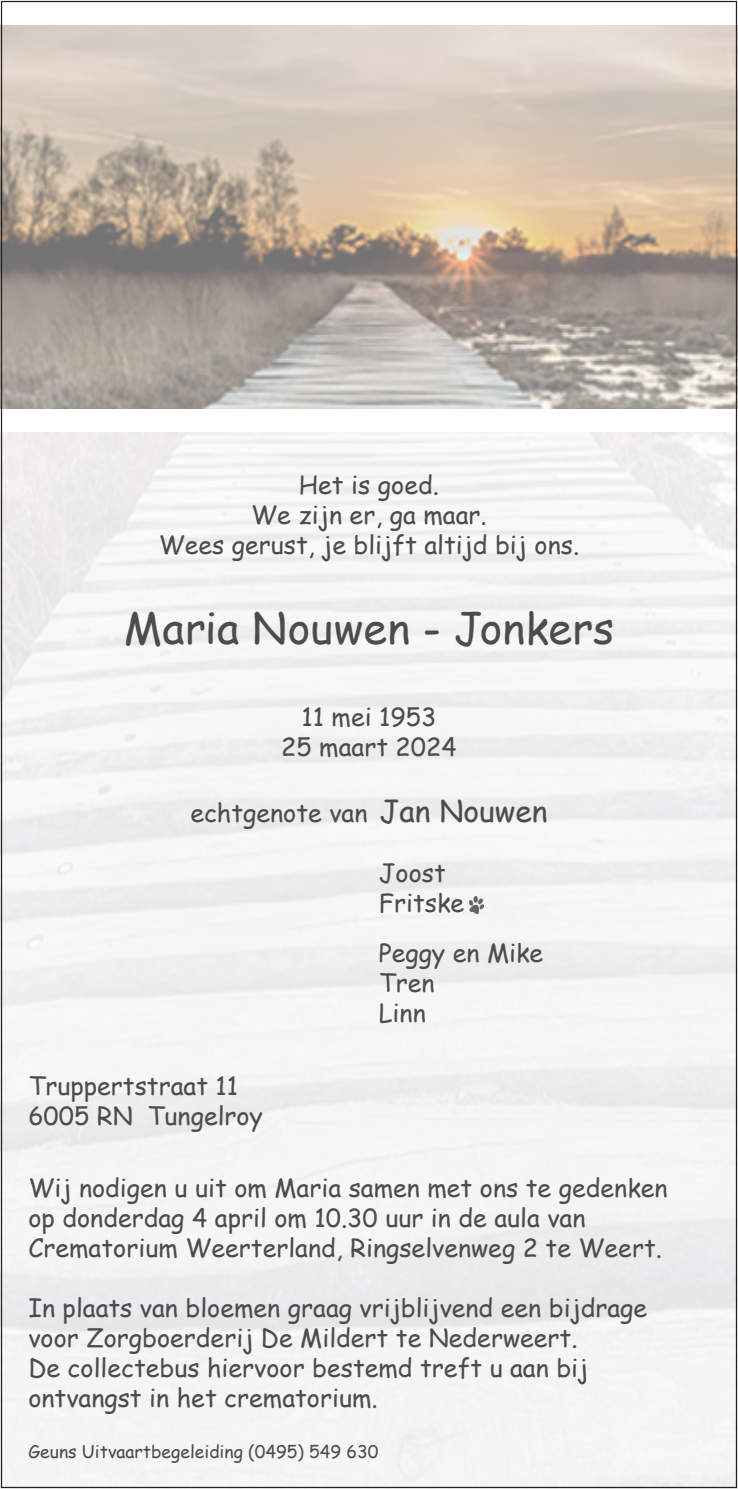
<style>
.page{position:relative;width:738px;height:1489px;background:#fff}
.page>*{position:absolute;margin:0;border:0;box-sizing:border-box;transform-origin:0 0}
.t1{font:43.25px "Comic Sans MS";letter-spacing:.005em;color:#4b4c4d}
.t2{font:25px "Comic Sans MS";color:#4b4c4d}
.t3{font:17.5px "Comic Sans MS";color:#4b4c4d}
.s1{font-size:30px}
</style>
<div class="page">
<img style="left:0;top:26px;width:737px;height:382px">
<img style="left:0;top:432px;width:737px;height:1056px">
<img style="left:469px;top:896px;width:14px;height:17px">
<p class="t2" style="left:299px;top:466px;width:141px">Het is goed.</p>
<p class="t2" style="left:251px;top:496px;width:237px">We zijn er, ga maar.</p>
<p class="t2" style="left:159px;top:526px;width:421px">Wees gerust, je blijft altijd bij ons.</p>
<p class="t1" style="left:124px;top:596px;width:491px">Maria Nouwen - Jonkers</p>
<p class="t2" style="left:301px;top:698px;width:136px">11 mei 1953</p>
<p class="t2" style="left:281px;top:728px;width:177px">25 maart 2024</p>
<p class="t2" style="left:190px;top:794px;width:358px">echtgenote van <span class="s1">Jan Nouwen</span></p>
<p class="t2" style="left:378px;top:854px;width:68px">Joost</p>
<p class="t2" style="left:378px;top:884px;width:87px">Fritske</p>
<p class="t2" style="left:378px;top:934px;width:166px">Peggy en Mike</p>
<p class="t2" style="left:378px;top:964px;width:57px">Tren</p>
<p class="t2" style="left:378px;top:994px;width:48px">Linn</p>
<p class="t2" style="left:28px;top:1067px;width:211px">Truppertstraat 11</p>
<p class="t2" style="left:28px;top:1097px;width:236px">6005 RN Tungelroy</p>
<p class="t2" style="left:28px;top:1169px;width:640px">Wij nodigen u uit om Maria samen met ons te gedenken</p>
<p class="t2" style="left:28px;top:1199px;width:558px">op donderdag 4 april om 10.30 uur in de aula van</p>
<p class="t2" style="left:28px;top:1229px;width:634px">Crematorium Weerterland, Ringselvenweg 2 te Weert.</p>
<p class="t2" style="left:28px;top:1289px;width:620px">In plaats van bloemen graag vrijblijvend een bijdrage</p>
<p class="t2" style="left:28px;top:1319px;width:550px">voor Zorgboerderij De Mildert te Nederweert.</p>
<p class="t2" style="left:28px;top:1349px;width:561px">De collectebus hiervoor bestemd treft u aan bij</p>
<p class="t2" style="left:28px;top:1379px;width:351px">ontvangst in het crematorium.</p>
<p class="t3" style="left:28px;top:1438px;width:351px">Geuns Uitvaartbegeleiding (0495) 549 630</p>
</div>
